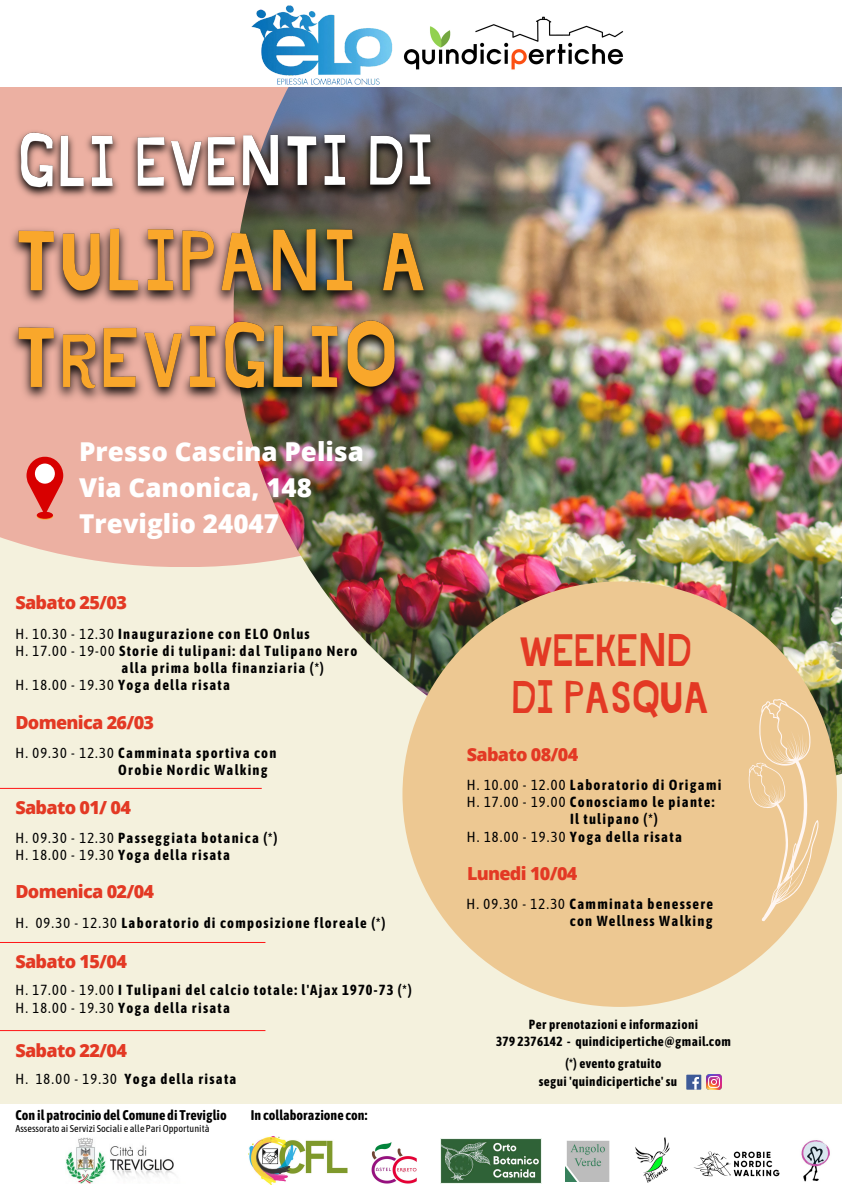
<style>
.page{position:relative;width:842px;height:1191px;background:#fff}
.page>*{position:absolute;margin:0;border:0;box-sizing:border-box;transform-origin:0 0}
.t1{font:45.3px/46.5px "Jingleberry";color:#e33924}
.t2{font:800 26px/36px "Open Sans";color:#fff}
.t3{font:800 18px "Open Sans";letter-spacing:-.04em;color:#e33924}
.t4{font:700 14.6px/17.2px "Asap Condensed";letter-spacing:.085em;color:#000}
.t5{font:700 14px "Asap Condensed";color:#000}
.t6{font:700 13.2px/17.7px "Asap Condensed";letter-spacing:.03em;color:#000;text-align:center}
.t7{font:10px "Asap Condensed";color:#000}
.s1{font-weight:400}
</style>
<div class="page">
<div style="left:0;top:0;width:842px;height:1190px;background:#f4f1dd"></div>
<div style="left:0;top:1103px;width:842px;height:87px;background:#fff"></div>
<img style="left:66px;top:1137px;width:109px;height:45px">
<div style="left:0;top:87px;width:234px;height:479px;background:#ecb0a2"></div>
<img style="left:234px;top:87px;width:608px;height:701px">
<div style="left:0;top:0;width:842px;height:87px;background:#fff"></div>
<div style="left:402px;top:581px;width:435px;height:425px;background:#edc892;border-radius:50%"></div>
<svg style="left:749px;top:699px;width:71px;height:222px"></svg>
<hr style="left:0;top:942px;width:265px;height:1px;background:#ff1616">
<hr style="left:0;top:1030px;width:265px;height:1px;background:#ff1616">
<hr style="left:0;top:788px;width:262px;height:1px;background:#ff1616">
<svg style="left:37px;top:512px;width:16px;height:7px"></svg>
<div style="left:37px;top:511px;width:16px;height:7px;background:#d80000;border-radius:50%"></div>
<svg style="left:27px;top:456px;width:36px;height:59px;background:#e04944"></svg>
<div style="left:35px;top:463px;width:20px;height:20px;background:#fff;border-radius:50%"></div>
<img style="left:635px;top:1137px;width:35px;height:44px">
<img style="left:565px;top:1140px;width:45px;height:41px">
<img style="left:694px;top:1151px;width:85px;height:26px">
<div style="left:686px;top:1074px;width:15px;height:15px;background:#3d5a98"></div>
<svg style="left:692px;top:1077px;width:7px;height:12px"></svg>
<img style="left:706px;top:1074px;width:15px;height:15px">
<img style="left:441px;top:1138px;width:101px;height:45px">
<img style="left:801px;top:1140px;width:29px;height:42px">
<img style="left:371px;top:1142px;width:46px;height:41px">
<img style="left:246px;top:5px;width:150px;height:83px">
<img style="left:249px;top:1136px;width:98px;height:48px">
<img style="left:403px;top:16px;width:221px;height:54px">
<img style="left:1px;top:215px;width:443px;height:208px">
<img style="left:7px;top:123px;width:441px;height:94px">
<h2 class="t2" style="left:79px;top:433px;width:286px">Presso Cascina Pelisa<br>Via Canonica, 148<br>Treviglio 24047</h2>
<p class="t3" style="left:15px;top:589px;width:113px">Sabato 25/03</p>
<p class="t4" style="left:15px;top:624px;width:296px"><span class="s1">H. 10.30 - 12.30</span> Inaugurazione con ELO Onlus</p>
<p class="t4" style="left:15px;top:642px;width:343px"><span class="s1">H. 17.00 - 19-00</span> Storie di tulipani: dal Tulipano Nero</p>
<p class="t4" style="left:122px;top:659px;width:204px">alla prima bolla finanziaria (*)</p>
<p class="t4" style="left:15px;top:676px;width:216px"><span class="s1">H. 18.00 - 19.30</span> Yoga della risata</p>
<p class="t3" style="left:15px;top:709px;width:140px">Domenica 26/03</p>
<p class="t4" style="left:118px;top:744px;width:160px;text-indent:-103px"><span class="s1">H. 09.30 - 12.30</span> Camminata sportiva con<br>Orobie Nordic Walking</p>
<p class="t3" style="left:15px;top:794px;width:117px">Sabato 01/ 04</p>
<p class="t4" style="left:15px;top:828px;width:264px"><span class="s1">H. 09.30 - 12.30</span> Passeggiata botanica (*)<br><span class="s1">H. 18.00 - 19.30</span> Yoga della risata</p>
<p class="t3" style="left:15px;top:879px;width:140px">Domenica 02/04</p>
<p class="t4" style="left:15px;top:914px;width:371px"><span class="s1">H. 09.30 - 12.30</span> Laboratorio di composizione floreale (*)</p>
<p class="t3" style="left:15px;top:948px;width:113px">Sabato 15/04</p>
<p class="t4" style="left:15px;top:981px;width:398px"><span class="s1">H. 17.00 - 19.00</span> I Tulipani del calcio totale: l'Ajax 1970-73 (*)<br><span class="s1">H. 18.00 - 19.30</span> Yoga della risata</p>
<p class="t3" style="left:15px;top:1037px;width:113px">Sabato 22/04</p>
<p class="t4" style="left:15px;top:1069px;width:223px"><span class="s1">H. 18.00 - 19.30</span> Yoga della risata</p>
<p class="t5" style="left:15px;top:1106px;width:213px">Con il patrocinio del Comune di Treviglio</p>
<p class="t7" style="left:15px;top:1122px;width:196px">Assessorato ai Servizi Sociali e alle PariOpportunità</p>
<p class="t5" style="left:251px;top:1106px;width:118px">In collaborazione con:</p>
<h1 class="t1" style="left:512px;top:626px;width:199px">WEEKEND<br>DI PASQUA</h1>
<p class="t3" style="left:467px;top:741px;width:113px">Sabato 08/04</p>
<p class="t4" style="left:467px;top:776px;width:256px"><span class="s1">H. 10.00 - 12.00</span> Laboratorio di Origami</p>
<p class="t4" style="left:467px;top:793px;width:249px"><span class="s1">H. 17.00 - 19.00</span> Conosciamo le piante:</p>
<p class="t4" style="left:570px;top:810px;width:89px">Il tulipano (*)</p>
<p class="t4" style="left:467px;top:827px;width:217px"><span class="s1">H. 18.00 - 19.30</span> Yoga della risata</p>
<p class="t3" style="left:467px;top:860px;width:112px">Lunedi 10/04</p>
<p class="t4" style="left:466px;top:895px;width:248px;text-align:right"><span class="s1">H. 09.30 - 12.30</span> Camminata benessere con Wellness Walking</p>
<p class="t6" style="left:496px;top:1014px;width:236px">Per prenotazioni e informazioni<br>379 2376142 - quindicipertiche@gmail.com</p>
<p class="t6" style="left:539px;top:1054px;width:140px;text-align:left;text-indent:27px">(*) evento gratuito segui 'quindicipertiche' su</p>
</div>
